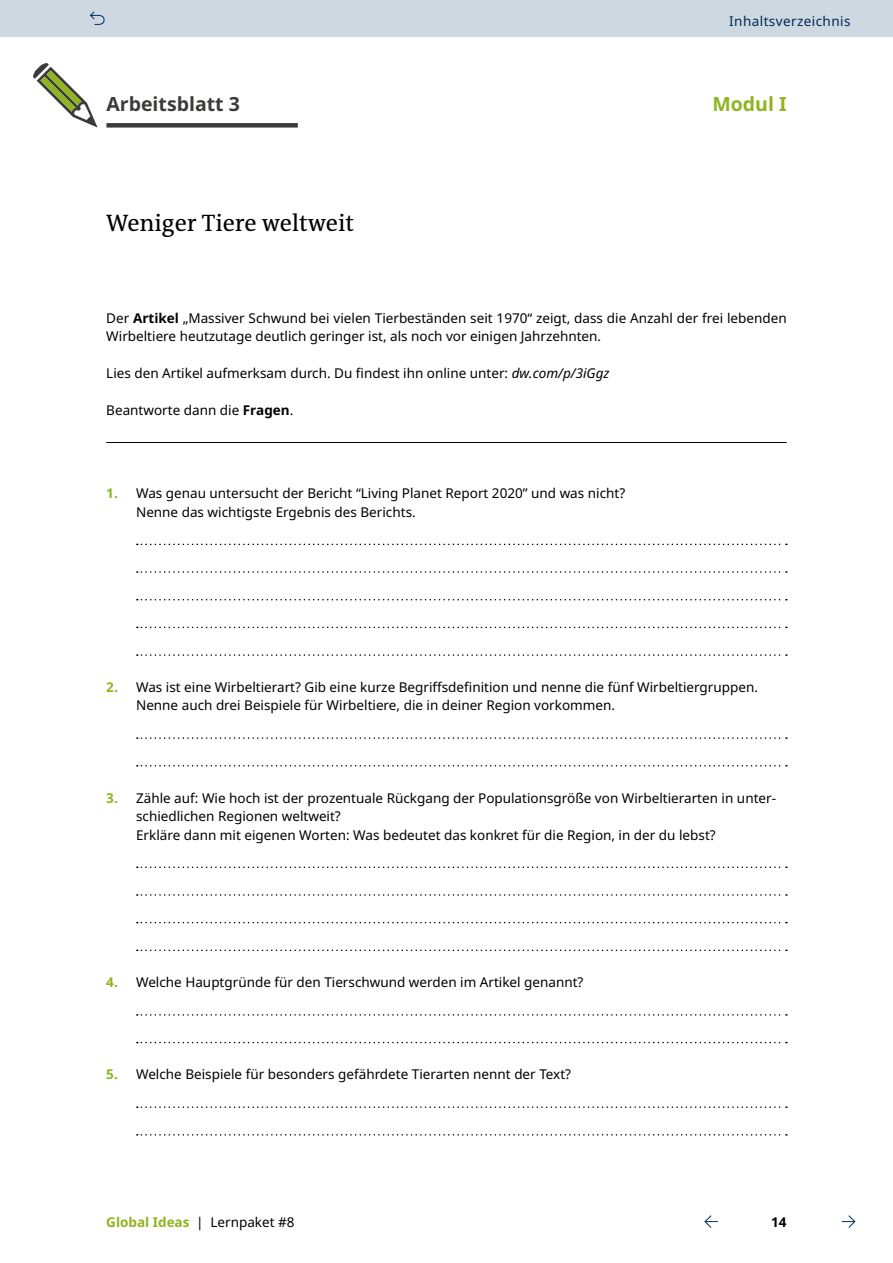
<style>
.page{position:relative;width:893px;height:1263px;background:#fff}
.page>*{position:absolute;margin:0;border:0;box-sizing:border-box;transform-origin:0 0}
.t1{font:24px "DW The Antiqua B W5 Plain";color:#000}
.t2{font:700 19.5px "Noto Sans";color:#3b3b3a}
.t3{font:700 19.5px "Noto Sans";color:#8fb41e}
.t4{font:13.5px/18.5px "Noto Sans";color:#000}
.t5{font:13.5px "Noto Sans";letter-spacing:.03em;color:#002a58}
.t6{font:700 13.5px "Noto Sans";color:#000}
.s1{font-weight:700}
.s2{font-style:italic}
.s3{font-weight:700;color:#8fb41e}
</style>
<div class="page">
<div style="left:106px;top:123px;width:192px;height:5px;background:#3b3b3a"></div>
<svg style="left:33px;top:63px;width:65px;height:65px"></svg>
<hr style="left:106px;top:442px;width:681px;height:1px;background:#000">
<svg style="left:137px;top:544px;width:650px;height:1px"></svg>
<svg style="left:137px;top:571px;width:650px;height:2px"></svg>
<svg style="left:137px;top:599px;width:650px;height:1px"></svg>
<svg style="left:137px;top:627px;width:650px;height:1px"></svg>
<svg style="left:137px;top:654px;width:650px;height:2px"></svg>
<svg style="left:137px;top:737px;width:650px;height:2px"></svg>
<svg style="left:137px;top:765px;width:650px;height:1px"></svg>
<svg style="left:137px;top:866px;width:650px;height:2px"></svg>
<svg style="left:137px;top:894px;width:650px;height:2px"></svg>
<svg style="left:137px;top:922px;width:650px;height:1px"></svg>
<svg style="left:137px;top:949px;width:650px;height:2px"></svg>
<svg style="left:137px;top:1014px;width:650px;height:2px"></svg>
<svg style="left:137px;top:1042px;width:650px;height:1px"></svg>
<svg style="left:137px;top:1106px;width:650px;height:2px"></svg>
<svg style="left:137px;top:1134px;width:650px;height:1px"></svg>
<div style="left:0;top:0;width:893px;height:37px;background:#ced8e0"></div>
<svg style="left:90px;top:11px;width:15px;height:14px"></svg>
<svg style="left:842px;top:1215px;width:14px;height:13px"></svg>
<svg style="left:704px;top:1215px;width:14px;height:13px"></svg>
<p class="t5" style="left:729px;top:12px;width:123px">Inhaltsverzeichnis</p>
<h2 class="t2" style="left:106px;top:90px;width:135px">Arbeitsblatt 3</h2>
<h2 class="t3" style="left:712px;top:90px;width:76px">Modul I</h2>
<h1 class="t1" style="left:106px;top:207px;width:250px">Weniger Tiere weltweit</h1>
<p class="t4" style="left:106px;top:309px;width:682px">Der <span class="s1">Artikel</span> „Massiver Schwund bei vielen Tierbeständen seit 1970“ zeigt, dass die Anzahl der frei lebenden<br>Wirbeltiere heutzutage deutlich geringer ist, als noch vor einigen Jahrzehnten.</p>
<p class="t4" style="left:106px;top:364px;width:505px">Lies den Artikel aufmerksam durch. Du findest ihn online unter: <span class="s2">dw.com/p/3iGgz</span></p>
<p class="t4" style="left:106px;top:401px;width:189px">Beantworte dann die <span class="s1">Fragen</span>.</p>
<p class="t4" style="left:136px;top:484px;width:491px;text-indent:-30px"><span class="s3">1.</span> Was genau untersucht der Bericht “Living Planet Report 2020” und was nicht?<br>Nenne das wichtigste Ergebnis des Berichts.</p>
<p class="t4" style="left:136px;top:678px;width:623px;text-indent:-30px"><span class="s3">2.</span> Was ist eine Wirbeltierart? Gib eine kurze Begriffsdefinition und nenne die fünf Wirbeltiergruppen.<br>Nenne auch drei Beispiele für Wirbeltiere, die in deiner Region vorkommen.</p>
<p class="t4" style="left:136px;top:789px;width:641px;text-indent:-30px"><span class="s3">3.</span> Zähle auf: Wie hoch ist der prozentuale Rückgang der Populationsgröße von Wirbeltierarten in unter&shy;schiedlichen Regionen weltweit?<br>Erkläre dann mit eigenen Worten: Was bedeutet das konkret für die Region, in der du lebst?</p>
<p class="t4" style="left:106px;top:973px;width:479px"><span class="s3">4.</span> Welche Hauptgründe für den Tierschwund werden im Artikel genannt?</p>
<p class="t4" style="left:106px;top:1066px;width:466px"><span class="s3">5.</span> Welche Beispiele für besonders gefährdete Tierarten nennt der Text?</p>
<p class="t4" style="left:106px;top:1213px;width:190px"><span class="s3">Global Ideas</span> | Lernpaket #8</p>
<p class="t6" style="left:771px;top:1212px;width:17px">14</p>
</div>
